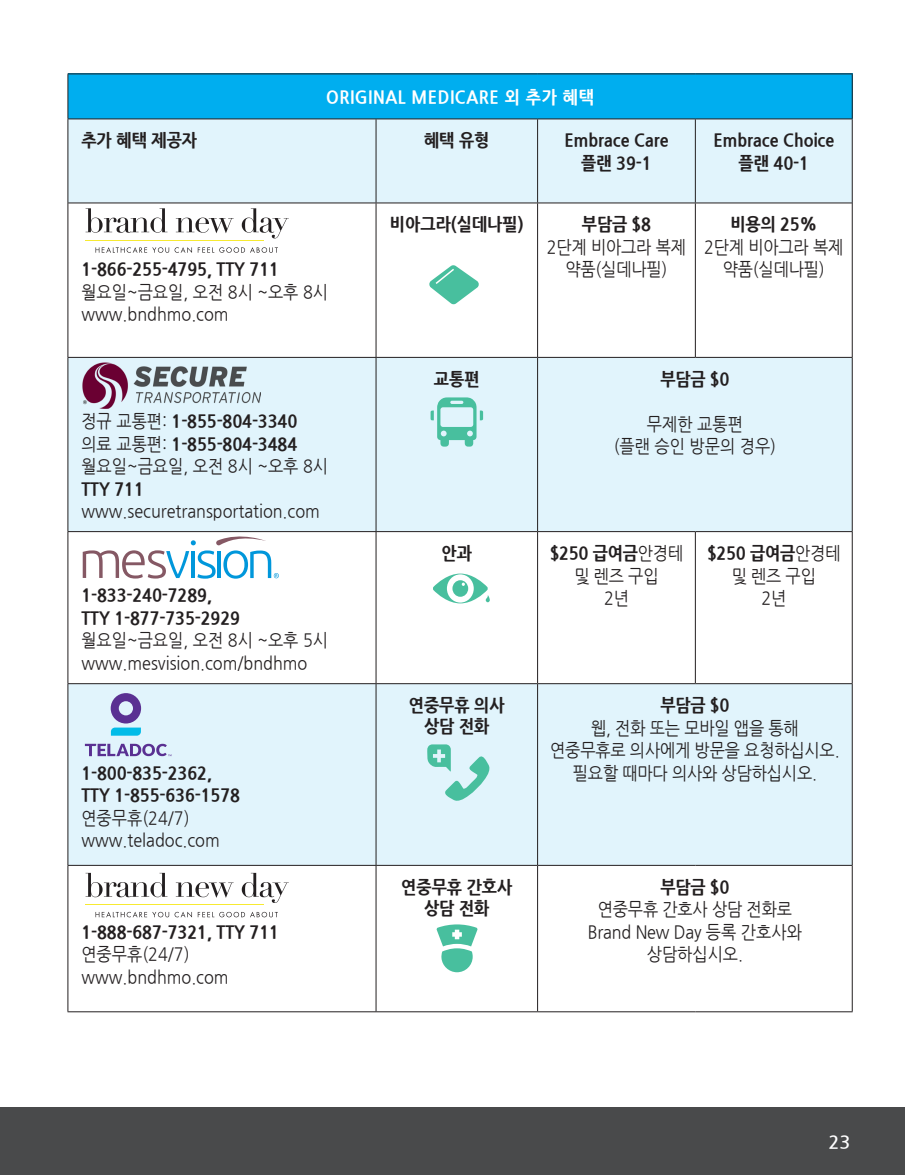
<style>
.page{position:relative;width:905px;height:1175px;background:#fff}
.page>*{position:absolute;margin:0;border:0;box-sizing:border-box;transform-origin:0 0}
.t1{font:18px/22.5px "Nanum Gothic";color:#231f20;text-align:center;scale:.9 1}
.t2{font:800 18px/22.5px "Nanum Gothic";color:#231f20;text-align:center;scale:.9 1}
.t3{font:800 18px "Nanum Gothic";letter-spacing:.04em;color:#fff;scale:.9 1}
.t4{font:700 18px "Nanum Gothic";color:#fff}
.s1{font-weight:400}
.s2{font-weight:800}
</style>
<div class="page">
<div style="left:0;top:1107px;width:904px;height:67px;background:#494a4b"></div>
<div style="left:68px;top:74px;width:784px;height:45px;background:#00aeef"></div>
<div style="left:69px;top:119px;width:782px;height:83px;background:#e1f4fc"></div>
<svg style="left:69px;top:203px;width:782px;height:154px"></svg>
<svg style="left:69px;top:358px;width:782px;height:507px;fill:#e1f4fc"></svg>
<hr style="left:68px;top:74px;width:308px;height:1px;background:#231f20">
<hr style="left:68px;top:74px;width:1px;height:44px;background:#231f20">
<hr style="left:376px;top:74px;width:161px;height:1px;background:#231f20">
<hr style="left:537px;top:74px;width:158px;height:1px;background:#231f20">
<hr style="left:695px;top:74px;width:157px;height:1px;background:#231f20">
<hr style="left:851px;top:74px;width:1px;height:44px;background:#231f20">
<hr style="left:68px;top:202px;width:308px;height:1px;background:#231f20">
<hr style="left:376px;top:202px;width:161px;height:1px;background:#231f20">
<hr style="left:537px;top:202px;width:158px;height:1px;background:#231f20">
<hr style="left:695px;top:202px;width:156px;height:1px;background:#231f20">
<hr style="left:68px;top:118px;width:308px;height:1px;background:#231f20">
<hr style="left:68px;top:119px;width:1px;height:84px;background:#231f20">
<hr style="left:376px;top:118px;width:161px;height:1px;background:#231f20">
<hr style="left:375px;top:119px;width:1px;height:83px;background:#231f20">
<hr style="left:537px;top:118px;width:158px;height:1px;background:#231f20">
<hr style="left:537px;top:119px;width:1px;height:83px;background:#231f20">
<hr style="left:695px;top:118px;width:157px;height:1px;background:#231f20">
<hr style="left:695px;top:119px;width:1px;height:83px;background:#231f20">
<hr style="left:851px;top:119px;width:1px;height:84px;background:#231f20">
<hr style="left:68px;top:203px;width:1px;height:154px;background:#231f20">
<hr style="left:375px;top:203px;width:1px;height:154px;background:#231f20">
<hr style="left:537px;top:203px;width:1px;height:154px;background:#231f20">
<hr style="left:695px;top:203px;width:1px;height:154px;background:#231f20">
<hr style="left:851px;top:203px;width:1px;height:154px;background:#231f20">
<hr style="left:68px;top:357px;width:308px;height:1px;background:#231f20">
<hr style="left:68px;top:358px;width:1px;height:173px;background:#231f20">
<hr style="left:376px;top:357px;width:161px;height:1px;background:#231f20">
<hr style="left:375px;top:358px;width:1px;height:173px;background:#231f20">
<hr style="left:537px;top:357px;width:158px;height:1px;background:#231f20">
<hr style="left:537px;top:358px;width:1px;height:173px;background:#231f20">
<hr style="left:695px;top:357px;width:157px;height:1px;background:#231f20">
<hr style="left:851px;top:358px;width:1px;height:173px;background:#231f20">
<hr style="left:68px;top:531px;width:308px;height:1px;background:#231f20">
<hr style="left:68px;top:532px;width:1px;height:151px;background:#231f20">
<hr style="left:376px;top:531px;width:161px;height:1px;background:#231f20">
<hr style="left:375px;top:532px;width:1px;height:151px;background:#231f20">
<hr style="left:537px;top:531px;width:158px;height:1px;background:#231f20">
<hr style="left:537px;top:532px;width:1px;height:151px;background:#231f20">
<hr style="left:695px;top:531px;width:157px;height:1px;background:#231f20">
<hr style="left:695px;top:532px;width:1px;height:151px;background:#231f20">
<hr style="left:851px;top:532px;width:1px;height:151px;background:#231f20">
<hr style="left:68px;top:683px;width:308px;height:1px;background:#231f20">
<hr style="left:68px;top:684px;width:1px;height:181px;background:#231f20">
<hr style="left:376px;top:683px;width:161px;height:1px;background:#231f20">
<hr style="left:375px;top:684px;width:1px;height:181px;background:#231f20">
<hr style="left:537px;top:683px;width:158px;height:1px;background:#231f20">
<hr style="left:537px;top:684px;width:1px;height:181px;background:#231f20">
<hr style="left:695px;top:683px;width:157px;height:1px;background:#231f20">
<hr style="left:851px;top:684px;width:1px;height:181px;background:#231f20">
<hr style="left:68px;top:865px;width:308px;height:1px;background:#231f20">
<hr style="left:68px;top:865px;width:1px;height:146px;background:#231f20">
<hr style="left:376px;top:865px;width:161px;height:1px;background:#231f20">
<hr style="left:375px;top:865px;width:1px;height:146px;background:#231f20">
<hr style="left:537px;top:865px;width:158px;height:1px;background:#231f20">
<hr style="left:537px;top:865px;width:1px;height:146px;background:#231f20">
<hr style="left:695px;top:865px;width:157px;height:1px;background:#231f20">
<hr style="left:851px;top:865px;width:1px;height:146px;background:#231f20">
<hr style="left:68px;top:1011px;width:308px;height:1px;background:#231f20">
<hr style="left:376px;top:1011px;width:161px;height:1px;background:#231f20">
<hr style="left:537px;top:1011px;width:158px;height:1px;background:#231f20">
<hr style="left:695px;top:1011px;width:157px;height:1px;background:#231f20">
<svg style="left:430px;top:397px;width:53px;height:49px;background:#a2ded5"></svg>
<img style="left:83px;top:363px;width:177px;height:45px">
<svg style="left:432px;top:573px;width:58px;height:30px"></svg>
<svg style="left:111px;top:693px;width:30px;height:42px"></svg>
<svg style="left:85px;top:743px;width:86px;height:13px"></svg>
<svg style="left:86px;top:873px;width:81px;height:24px"></svg>
<svg style="left:176px;top:882px;width:57px;height:16px"></svg>
<svg style="left:242px;top:873px;width:47px;height:30px"></svg>
<hr style="left:85px;top:904px;width:178px;height:1px;background:#f7ea31">
<svg style="left:95px;top:911px;width:97px;height:6px"></svg>
<svg style="left:198px;top:911px;width:80px;height:6px"></svg>
<svg style="left:86px;top:208px;width:81px;height:25px"></svg>
<svg style="left:176px;top:217px;width:57px;height:16px"></svg>
<svg style="left:242px;top:208px;width:47px;height:30px"></svg>
<hr style="left:85px;top:240px;width:178px;height:1px;background:#f7ea31">
<svg style="left:95px;top:247px;width:97px;height:6px"></svg>
<svg style="left:198px;top:247px;width:80px;height:6px"></svg>
<svg style="left:427px;top:744px;width:63px;height:57px;background:#afe2dd"></svg>
<svg style="left:436px;top:924px;width:41px;height:48px"></svg>
<svg style="left:83px;top:536px;width:196px;height:42px"></svg>
<svg style="left:429px;top:265px;width:50px;height:39px"></svg>
<p class="t3" style="left:326px;top:88px;width:299px">ORIGINAL MEDICARE 외 추가 혜택</p>
<p class="t2" style="left:81px;top:129px;width:130px">추가 혜택 제공자</p>
<p class="t2" style="left:424px;top:129px;width:74px">혜택 유형</p>
<p class="t2" style="left:564px;top:129px;width:117px">Embrace Care 플랜 39-1</p>
<p class="t2" style="left:713px;top:129px;width:136px">Embrace Choice 플랜 40-1</p>
<p class="t2" style="left:81px;top:258px;width:221px">1-866-255-4795, TTY 711</p>
<p class="t1" style="left:81px;top:281px;width:276px">월요일~금요일, 오전 8시 ~오후 8시</p>
<p class="t1" style="left:81px;top:304px;width:165px">www.bndhmo.com</p>
<p class="t2" style="left:81px;top:410px;width:241px"><span class="s1">정규 교통편:</span> 1-855-804-3340</p>
<p class="t2" style="left:81px;top:433px;width:241px"><span class="s1">의료 교통편:</span> 1-855-804-3484</p>
<p class="t1" style="left:81px;top:455px;width:276px">월요일~금요일, 오전 8시 ~오후 8시</p>
<p class="t2" style="left:81px;top:478px;width:71px">TTY 711</p>
<p class="t1" style="left:81px;top:500px;width:266px">www.securetransportation.com</p>
<p class="t2" style="left:81px;top:584px;width:178px;text-align:left">1-833-240-7289,<br>TTY 1-877-735-2929</p>
<p class="t1" style="left:81px;top:630px;width:276px">월요일~금요일, 오전 8시 ~오후 5시</p>
<p class="t1" style="left:81px;top:652px;width:252px">www.mesvision.com/bndhmo</p>
<p class="t2" style="left:81px;top:761px;width:178px;text-align:left">1-800-835-2362,<br>TTY 1-855-636-1578</p>
<p class="t1" style="left:81px;top:807px;width:122px">연중무휴(24/7)</p>
<p class="t1" style="left:81px;top:829px;width:155px">www.teladoc.com</p>
<p class="t2" style="left:81px;top:920px;width:221px">1-888-687-7321, TTY 711</p>
<p class="t1" style="left:81px;top:943px;width:122px">연중무휴(24/7)</p>
<p class="t1" style="left:81px;top:966px;width:165px">www.bndhmo.com</p>
<p class="t2" style="left:390px;top:213px;width:150px">비아그라(실데나필)</p>
<p class="t2" style="left:582px;top:213px;width:78px">부담금 $8</p>
<p class="t1" style="left:547px;top:236px;width:156px">2단계 비아그라 복제 약품(실데나필)</p>
<p class="t2" style="left:730px;top:213px;width:98px">비용의 25%</p>
<p class="t1" style="left:704px;top:236px;width:156px">2단계 비아그라 복제 약품(실데나필)</p>
<p class="t2" style="left:434px;top:368px;width:52px">교통편</p>
<p class="t2" style="left:660px;top:368px;width:78px">부담금 $0</p>
<p class="t1" style="left:647px;top:413px;width:108px">무제한 교통편</p>
<p class="t1" style="left:613px;top:435px;width:182px">(플랜 승인 방문의 경우)</p>
<p class="t2" style="left:441px;top:542px;width:35px">안과</p>
<p class="t1" style="left:549px;top:542px;width:150px"><span class="s2">$250 급여금</span>안경테 및 렌즈 구입</p>
<p class="t1" style="left:604px;top:587px;width:29px">2년</p>
<p class="t1" style="left:707px;top:542px;width:150px"><span class="s2">$250 급여금</span>안경테 및 렌즈 구입</p>
<p class="t1" style="left:761px;top:587px;width:29px">2년</p>
<p class="t2" style="left:409px;top:695px;width:108px;line-height:21px">연중무휴 의사 상담 전화</p>
<p class="t2" style="left:660px;top:694px;width:78px">부담금 $0</p>
<p class="t1" style="left:550px;top:717px;width:323px">웹, 전화 또는 모바일 앱을 통해<br>연중무휴로 의사에게 방문을 요청하십시오. 필요할 때마다 의사와 상담하십시오.</p>
<p class="t2" style="left:401px;top:876px;width:125px;line-height:21px">연중무휴 간호사 상담 전화</p>
<p class="t2" style="left:660px;top:875px;width:78px">부담금 $0</p>
<p class="t1" style="left:588px;top:898px;width:239px">연중무휴 간호사 상담 전화로<br>Brand New Day 등록 간호사와 상담하십시오.</p>
<p class="t4" style="left:828px;top:1133px;width:23px">23</p>
</div>
